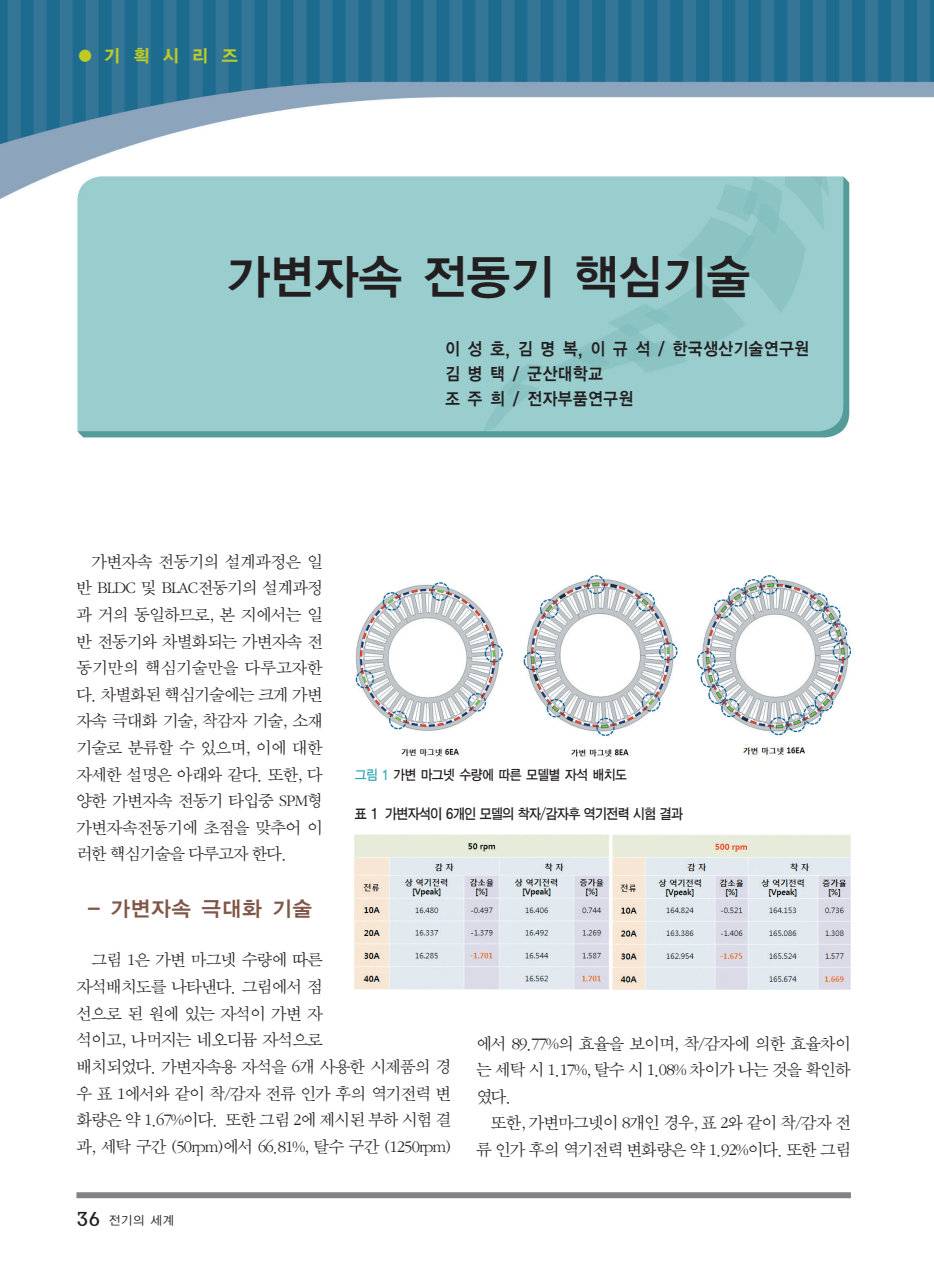
<style>
.page{position:relative;width:934px;height:1274px;background:#fff}
.page>*{position:absolute;margin:0;border:0;box-sizing:border-box;transform-origin:0 0}
.t1{font:47.25px "YGO14";letter-spacing:-.07em;color:#231f20}
.t2{font:21px "YGO14";letter-spacing:-.035em;color:#7f5647}
.t3{font:17.5px/26.6px "Sand Sm";letter-spacing:-.05em;color:#231f20;text-align:justify}
.t4{font:17.5px/25.4px "YGO14";letter-spacing:-.035em;color:#231f20;scale:.9 1}
.t5{font:17.5px "YGO15";letter-spacing:.68em;color:#bdcb24}
.t6{font:14px "SM Ago T";letter-spacing:-.095em;color:#231f20;scale:.9 1}
.t7{font:14px "YGO13";letter-spacing:-.105em;color:#231f20;scale:.9 1}
.t8{font:12.25px "YGO12";color:#231f20}
.s1{color:#32a7b5}
.s2{font-family:"Soma M";font-size:17.5px}
</style>
<div class="page">
<img style="left:0;top:0;width:933px;height:438px">
<div style="left:76px;top:1192px;width:774px;height:6px;background:#808285"></div>
<img style="left:355px;top:575px;width:495px;height:182px">
<img style="left:354px;top:834px;width:496px;height:155px">
<p class="t5" style="left:76px;top:47px;width:163px">●기획시리즈</p>
<h1 class="t1" style="left:225px;top:256px;width:528px">가변자속 전동기 핵심기술</h1>
<p class="t4" style="left:444px;top:337px;width:407px">이 성 호, 김 명 복, 이 규 석 / 한국생산기술연구원 김 병 택 / 군산대학교<br>조 주 희 / 전자부품연구원</p>
<p class="t3" style="left:76px;top:549px;width:248px;text-indent:15px">가변자속 전동기의 설계과정은 일 반 BLDC 및 BLAC전동기의 설계과정 과 거의 동일하므로, 본 지에서는 일 반 전동기와 차별화되는 가변자속 전 동기만의 핵심기술만을 다루고자한 다. 차별화된 핵심기술에는 크게 가변 자속 극대화 기술, 착감자 기술, 소재 기술로 분류할 수 있으며, 이에 대한 자세한 설명은 아래와 같다. 또한, 다 양한 가변자속 전동기 타입중 SPM형 가변자속전동기에 초점을 맞추어 이 러한 핵심기술을 다루고자 한다.</p>
<p class="t2" style="left:87px;top:899px;width:227px">- 가변자속 극대화 기술</p>
<p class="t3" style="left:76px;top:948px;width:376px;text-align:left;text-indent:15px">그림 1은 가변 마그넷 수량에 따른<br>자석배치도를 나타낸다. 그림에서 점<br>선으로 된 원에 있는 자석이 가변 자<br>석이고, 나머지는 네오디뮴 자석으로<br>배치되었다. 가변자속용 자석을 6개 사용한 시제품의 경 우 표 1에서와 같이 착/감자 전류 인가 후의 역기전력 변 화량은 약 1.67%이다. 또한 그림 2에 제시된 부하 시험 결 과, 세탁 구간 (50rpm)에서 66.81%, 탈수 구간 (1250rpm)</p>
<p class="t7" style="left:354px;top:768px;width:305px"><span class="s1">그림 1</span> 가변 마그넷 수량에 따른 모델별 자석 배치도</p>
<p class="t6" style="left:354px;top:808px;width:367px">표 1 가변자석이 6개인 모델의 착자/감자후 역기전력 시험 결과</p>
<p class="t3" style="left:476px;top:1031px;width:376px">에서 89.77%의 효율을 보이며, 착/감자에 의한 효율차이 는 세탁 시 1.17%, 탈수 시 1.08% 차이가 나는 것을 확인하 였다.</p>
<p class="t3" style="left:476px;top:1111px;width:376px;text-align:right">또한, 가변마그넷이 8개인 경우, 표 2와 같이 착/감자 전 류 인가 후의 역기전력 변화량은 약 1.92%이다. 또한 그림</p>
<p class="t8" style="left:76px;top:1215px;width:100px"><span class="s2">36</span> 전기의 세계</p>
</div>
